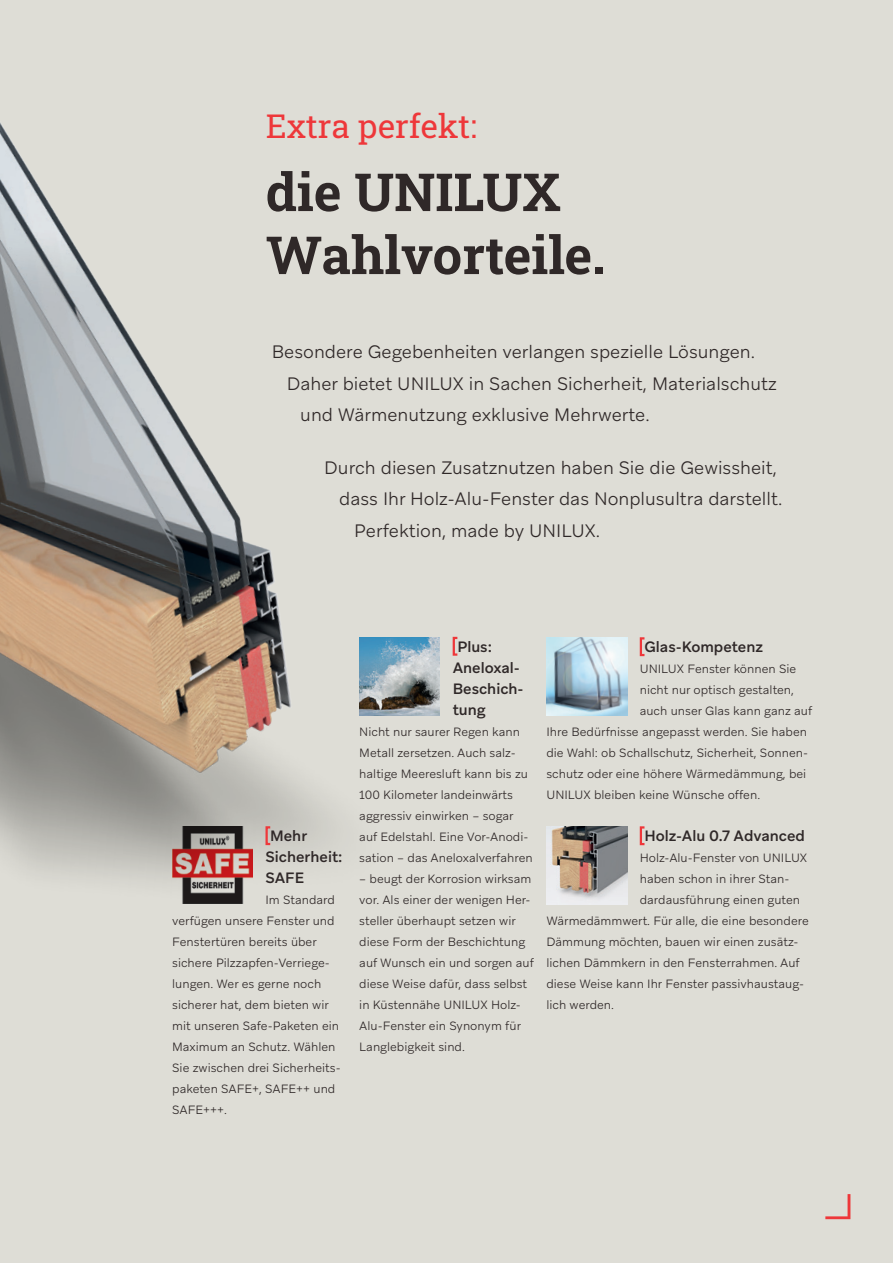
<style>
.page{position:relative;width:893px;height:1263px;background:#deddd6}
.page>*{position:absolute;margin:0;border:0;box-sizing:border-box;transform-origin:0 0}
.t1{font:700 52.5px/63px "Roboto Slab";color:#2f2828}
.t2{font:33px "Roboto Slab";color:#ee373a}
.t3{font:300 18px "Aribau Grotesk";color:#2f2828}
.t4{font:500 15px/21px "Aribau Grotesk";color:#2f2828}
.t5{font:300 12px/21px "Aribau Grotesk";color:#2f2828}
</style>
<div class="page">
<img style="left:0;top:122px;width:440px;height:782px">
<img style="left:359px;top:637px;width:81px;height:78px">
<img style="left:546px;top:637px;width:81px;height:78px">
<img style="left:546px;top:826px;width:81px;height:78px">
<img style="left:172px;top:826px;width:81px;height:77px">
<svg style="left:825px;top:1194px;width:25px;height:25px"></svg>
<div style="left:453px;top:637px;width:5px;height:19px;border:2px solid #ee373a"></div>
<div style="left:640px;top:637px;width:6px;height:19px;border:2px solid #ee373a"></div>
<div style="left:640px;top:826px;width:6px;height:19px;border:2px solid #ee373a"></div>
<div style="left:265px;top:826px;width:6px;height:19px;border:2px solid #ee373a"></div>
<h2 class="t2" style="left:266px;top:103px;width:213px">Extra perfekt:</h2>
<h1 class="t1" style="left:266px;top:159px;width:341px">die UNILUX<br>Wahlvorteile.</h1>
<h3 class="t3" style="left:272px;top:341px;width:485px">Besondere Gegebenheiten verlangen spezielle Lösungen.</h3>
<h3 class="t3" style="left:287px;top:372px;width:492px">Daher bietet UNILUX in Sachen Sicherheit, Materialschutz</h3>
<h3 class="t3" style="left:300px;top:404px;width:351px">und Wärmenutzung exklusive Mehrwerte.</h3>
<h3 class="t3" style="left:324px;top:456px;width:454px">Durch diesen Zusatznutzen haben Sie die Gewissheit,</h3>
<h3 class="t3" style="left:339px;top:488px;width:445px">dass Ihr Holz-Alu-Fenster das Nonplusultra darstellt.</h3>
<h3 class="t3" style="left:354px;top:519px;width:247px">Perfektion, made by UNILUX.</h3>
<p class="t4" style="left:265px;top:825px;width:79px;text-indent:5px">Mehr<br>Sicherheit:<br>SAFE</p>
<p class="t5" style="left:172px;top:889px;width:170px;text-indent:93px">Im Standard verfügen unsere Fenster und<br>Fenstertüren bereits über sichere Pilzzapfen-Verriege&shy;lungen. Wer es gerne noch sicherer hat, dem bieten wir mit unseren Safe-Paketen ein<br>Maximum an Schutz. Wählen<br>Sie zwischen drei Sicherheits&shy;paketen SAFE+, SAFE++ und<br>SAFE+++.</p>
<p class="t4" style="left:453px;top:636px;width:72px;text-indent:5px">Plus:<br>Aneloxal-<br>Beschich&shy;tung</p>
<p class="t5" style="left:359px;top:721px;width:175px">Nicht nur saurer Regen kann<br>Metall zersetzen. Auch salz&shy;haltige Meeresluft kann bis zu<br>100 Kilometer landeinwärts aggressiv einwirken – sogar auf Edelstahl. Eine Vor-Anodi&shy;sation – das Aneloxalverfahren</p>
<p class="t5" style="left:359px;top:868px;width:176px">– beugt der Korrosion wirksam vor. Als einer der wenigen Her&shy;steller überhaupt setzen wir diese Form der Beschichtung auf Wunsch ein und sorgen auf diese Weise dafür, dass selbst in Küstennähe UNILUX Holz-<br>Alu-Fenster ein Synonym für<br>Langlebigkeit sind.</p>
<p class="t4" style="left:644px;top:636px;width:120px">Glas-Kompetenz</p>
<p class="t5" style="left:640px;top:658px;width:158px">UNILUX Fenster können Sie</p>
<p class="t5" style="left:640px;top:679px;width:156px">nicht nur optisch gestalten,</p>
<p class="t5" style="left:640px;top:700px;width:174px">auch unser Glas kann ganz auf</p>
<p class="t5" style="left:546px;top:721px;width:262px">Ihre Bedürfnisse angepasst werden. Sie haben</p>
<p class="t5" style="left:546px;top:742px;width:263px">die Wahl: ob Schallschutz, Sicherheit, Sonnen-</p>
<p class="t5" style="left:546px;top:763px;width:261px">schutz oder eine höhere Wärmedämmung, bei</p>
<p class="t5" style="left:546px;top:784px;width:215px">UNILUX bleiben keine Wünsche offen.</p>
<p class="t4" style="left:644px;top:825px;width:162px">Holz-Alu 0.7 Advanced</p>
<p class="t5" style="left:640px;top:847px;width:169px">Holz-Alu-Fenster von UNILUX</p>
<p class="t5" style="left:640px;top:868px;width:151px">haben schon in ihrer Stan-</p>
<p class="t5" style="left:640px;top:889px;width:162px">dardausführung einen guten</p>
<p class="t5" style="left:546px;top:910px;width:264px">Wärmedämmwert. Für alle, die eine besondere</p>
<p class="t5" style="left:546px;top:931px;width:254px">Dämmung möchten, bauen wir einen zusätz-</p>
<p class="t5" style="left:546px;top:952px;width:255px">lichen Dämmkern in den Fensterrahmen. Auf</p>
<p class="t5" style="left:546px;top:973px;width:259px">diese Weise kann Ihr Fenster passivhaustaug-</p>
<p class="t5" style="left:546px;top:994px;width:69px">lich werden.</p>
</div>
